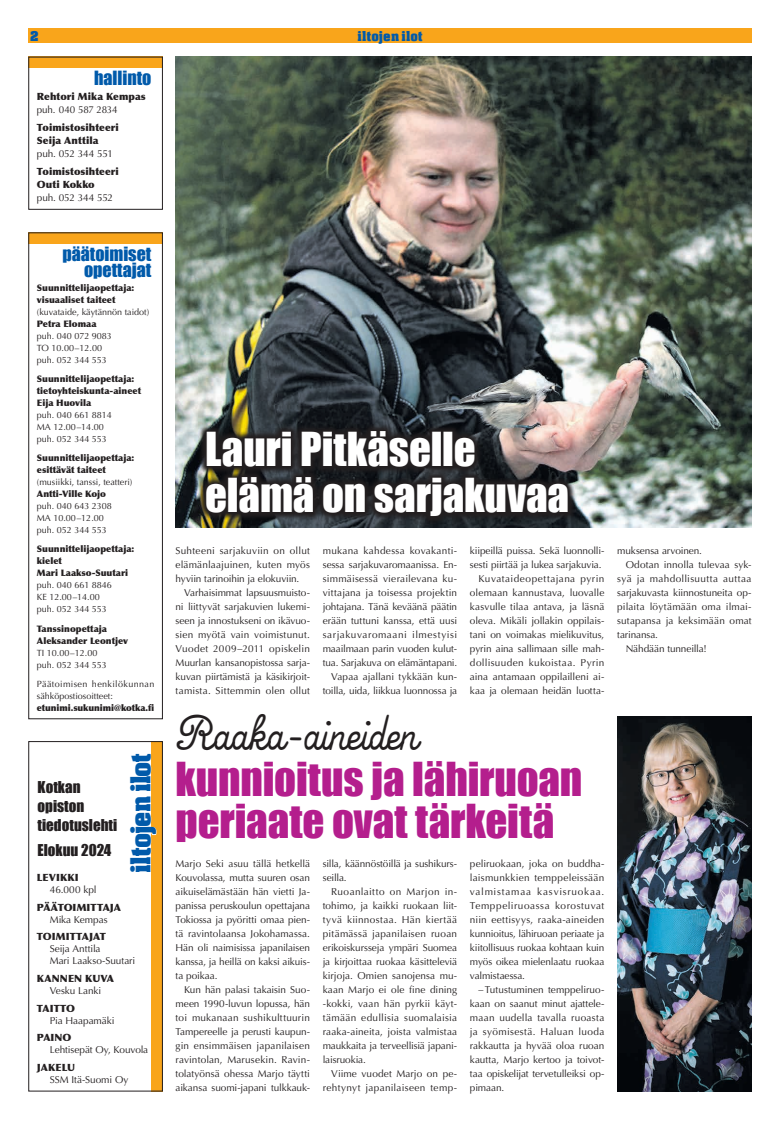
<style>
.page{position:relative;width:780px;height:1134px;background:#fff}
.page>*{position:absolute;margin:0;border:0;box-sizing:border-box;transform-origin:0 0}
.t1{font:italic 46px "Thats Font Folks";letter-spacing:-.01em;color:#231f20}
.t2{font:43px/42px "Impact";letter-spacing:-.005em;color:#b41e8d}
.t3{font:43px/46px "Impact";letter-spacing:-.005em;color:#fff}
.t4{font:30.1px "Aachen Bold Plain";letter-spacing:-.04em;color:#015aaa}
.t5{font:18px/16px "Impact";color:#015aaa;text-align:right}
.t6{font:15px/19px "Impact";color:#231f20}
.t7{font:15px "Aachen Bold Plain";color:#015aaa}
.t8{font:10px/14px "Optima";color:#231f20;text-align:justify}
.t9{font:900 10px/13px "Optima";letter-spacing:.01em;color:#231f20}
.t10{font:10px/14px "Optima";letter-spacing:.02em;color:#231f20;text-align:right}
.t11{font:10px "Optima";letter-spacing:.03em;color:#231f20}
.t12{font:900 9px/12px "Optima";color:#231f20}
.t13{font:9px/12px "Optima";color:#231f20}
.t14{font:9px/12px "Optima";letter-spacing:.04em;color:#231f20}
</style>
<div class="page">
<div style="left:151px;top:741px;width:12px;height:350px;background:#f9a51b"></div>
<svg style="left:151px;top:767px;width:6px;height:86px"></svg>
<div style="left:28px;top:741px;width:135px;height:350px;border:1px solid #231f20"></div>
<div style="left:28px;top:28px;width:723px;height:15px;background:#f9a51b"></div>
<div style="left:28px;top:57px;width:135px;height:11px;background:#f9a51b"></div>
<div style="left:28px;top:57px;width:135px;height:153px;border:1px solid #231f20"></div>
<div style="left:28px;top:232px;width:135px;height:12px;background:#f9a51b"></div>
<div style="left:28px;top:232px;width:135px;height:487px;border:1px solid #231f20"></div>
<img style="left:617px;top:716px;width:134px;height:375px">
<img style="left:175px;top:57px;width:576px;height:470px">
<img style="left:197px;top:423px;width:379px;height:102px">
<svg style="left:205px;top:431px;width:88px;height:38px;background:#252120"></svg>
<div style="left:300px;top:430px;width:131px;height:39px;background:#221e20"></div>
<div style="left:431px;top:432px;width:11px;height:35px;border:2px solid #231f20"></div>
<div style="left:443px;top:432px;width:10px;height:35px;border:2px solid #231f20"></div>
<svg style="left:453px;top:436px;width:23px;height:33px"></svg>
<svg style="left:205px;top:482px;width:23px;height:33px"></svg>
<div style="left:228px;top:478px;width:10px;height:35px;border:2px solid #231f20"></div>
<svg style="left:238px;top:476px;width:77px;height:39px;background:#231f21"></svg>
<svg style="left:322px;top:482px;width:44px;height:33px"></svg>
<svg style="left:373px;top:477px;width:196px;height:41px;background:#221f20"></svg>
<h3 class="t7" style="left:30px;top:27px;width:10px">2</h3>
<h3 class="t7" style="left:357px;top:27px;width:67px">iltojen ilot</h3>
<h3 class="t5" style="left:94px;top:70px;width:59px">hallinto</h3>
<p class="t9" style="left:37px;top:90px;width:110px">Rehtori Mika Kempas</p>
<p class="t8" style="left:37px;top:103px;width:82px">puh. 040 587 2834</p>
<p class="t9" style="left:37px;top:121px;width:84px">Toimistosihteeri<br>Seija Anttila</p>
<p class="t8" style="left:37px;top:147px;width:78px">puh. 052 344 551</p>
<p class="t9" style="left:37px;top:165px;width:84px">Toimistosihteeri<br>Outi Kokko</p>
<p class="t8" style="left:37px;top:191px;width:78px">puh. 052 344 552</p>
<h3 class="t5" style="left:62px;top:245px;width:91px">päätoimiset opettajat</h3>
<p class="t12" style="left:37px;top:282px;width:99px">Suunnittelijaopettaja: visuaaliset taiteet</p>
<p class="t13" style="left:37px;top:306px;width:114px">(kuvataide, käytännön taidot)</p>
<p class="t12" style="left:37px;top:318px;width:61px">Petra Elomaa</p>
<p class="t13" style="left:37px;top:330px;width:77px">puh. 040 072 9083<br>TO 10.00–12.00 puh. 052 344 553</p>
<p class="t12" style="left:37px;top:373px;width:106px">Suunnittelijaopettaja: tietoyhteiskunta-aineet<br>Eija Huovila</p>
<p class="t13" style="left:37px;top:409px;width:77px">puh. 040 661 8814<br>MA 12.00–14.00 puh. 052 344 553</p>
<p class="t12" style="left:37px;top:452px;width:99px">Suunnittelijaopettaja: esittävät taiteet</p>
<p class="t13" style="left:37px;top:476px;width:97px">(musiikki, tanssi, teatteri)</p>
<p class="t12" style="left:37px;top:488px;width:71px">Antti-Ville Kojo</p>
<p class="t13" style="left:37px;top:500px;width:77px">puh. 040 643 2308<br>MA 10.00–12.00 puh. 052 344 553</p>
<p class="t12" style="left:37px;top:543px;width:99px">Suunnittelijaopettaja: kielet<br>Mari Laakso-Suutari</p>
<p class="t13" style="left:37px;top:579px;width:77px">puh. 040 661 8846<br>KE 12.00–14.00 puh. 052 344 553</p>
<p class="t12" style="left:37px;top:622px;width:93px">Tanssinopettaja<br>Aleksander Leontjev</p>
<p class="t13" style="left:37px;top:646px;width:72px">TI 10.00–12.00 puh. 052 344 553</p>
<p class="t14" style="left:37px;top:678px;width:119px">Päätoimisen henkilökunnan sähköpostiosoitteet:</p>
<p class="t12" style="left:37px;top:701px;width:119px">etunimi.sukunimi@kotka.fi</p>
<h3 class="t4" style="left:124px;top:873px;width:121px;rotate:-90deg">iltojen ilot</h3>
<h3 class="t6" style="left:38px;top:778px;width:81px">Kotkan opiston tiedotuslehti</h3>
<h3 class="t6" style="left:38px;top:840px;width:75px">Elokuu 2024</h3>
<p class="t9" style="left:37px;top:871px;width:43px">LEVIKKI</p>
<p class="t8" style="left:50px;top:883px;width:48px">46.000 kpl</p>
<p class="t9" style="left:37px;top:900px;width:86px">PÄÄTOIMITTAJA</p>
<p class="t8" style="left:50px;top:912px;width:59px">Mika Kempas</p>
<p class="t9" style="left:37px;top:930px;width:70px">TOIMITTAJAT</p>
<p class="t8" style="left:50px;top:943px;width:87px;line-height:12px">Seija Anttila<br>Mari Laakso-Suutari</p>
<p class="t9" style="left:37px;top:972px;width:79px">KANNEN KUVA</p>
<p class="t8" style="left:50px;top:984px;width:53px">Vesku Lanki</p>
<p class="t9" style="left:37px;top:1002px;width:40px">TAITTO</p>
<p class="t8" style="left:50px;top:1013px;width:66px">Pia Haapamäki</p>
<p class="t9" style="left:37px;top:1031px;width:36px">PAINO</p>
<p class="t8" style="left:50px;top:1043px;width:100px">Lehtisepät Oy, Kouvola</p>
<p class="t9" style="left:37px;top:1061px;width:40px">JAKELU</p>
<p class="t8" style="left:50px;top:1073px;width:80px">SSM Itä-Suomi Oy</p>
<h2 class="t3" style="left:205px;top:425px;width:365px">Lauri Pitkäselle elämä on sarjakuvaa</h2>
<p class="t8" style="left:175px;top:543px;width:136px">Suhteeni sarjakuviin on ollut elämänlaajuinen, kuten myös hyviin tarinoihin ja elokuviin.</p>
<p class="t8" style="left:175px;top:585px;width:136px;text-indent:9px">Varhaisimmat lapsuusmuisto&shy;ni liittyvät sarjakuvien lukemi&shy;seen ja innostukseni on ikävuo&shy;sien myötä vain voimistunut.<br>Vuodet 2009–2011 opiskelin Muurlan kansanopistossa sarja&shy;kuvan piirtämistä ja käsikirjoit&shy;tamista. Sittemmin olen ollut</p>
<p class="t8" style="left:323px;top:543px;width:136px;text-align:right">mukana kahdessa kovakanti&shy;sessa sarjakuvaromaanissa. En&shy;simmäisessä vierailevana ku&shy;vittajana ja toisessa projektin johtajana. Tänä keväänä päätin erään tuttuni kanssa, että uusi sarjakuvaromaani ilmestyisi maailmaan parin vuoden kulut&shy;tua. Sarjakuva on elämäntapani.<br>Vapaa ajallani tykkään kun&shy;toilla, uida, liikkua luonnossa ja</p>
<p class="t8" style="left:470px;top:543px;width:136px;text-align:right">kiipeillä puissa. Sekä luonnolli&shy;sesti piirtää ja lukea sarjakuvia.<br>Kuvataideopettajana pyrin olemaan kannustava, luovalle kasvulle tilaa antava, ja läsnä oleva. Mikäli jollakin oppilais&shy;tani on voimakas mielikuvitus, pyrin aina sallimaan sille mah&shy;dollisuuden kukoistaa. Pyrin aina antamaan oppilailleni ai&shy;kaa ja olemaan heidän luotta-</p>
<p class="t8" style="left:617px;top:543px;width:86px">muksensa arvoinen.</p>
<p class="t8" style="left:625px;top:557px;width:127px">Odotan innolla tulevaa syk-</p>
<p class="t11" style="left:617px;top:572px;width:136px">syä ja mahdollisuutta auttaa</p>
<p class="t8" style="left:617px;top:585px;width:136px">sarjakuvasta kiinnostuneita op-</p>
<p class="t10" style="left:617px;top:599px;width:136px">pilaita löytämään oma ilmai-</p>
<p class="t8" style="left:617px;top:613px;width:136px">sutapansa ja keksimään omat</p>
<p class="t8" style="left:617px;top:627px;width:42px">tarinansa.</p>
<p class="t8" style="left:625px;top:641px;width:83px">Nähdään tunneilla!</p>
<h1 class="t1" style="left:172px;top:707px;width:248px">Raaka-aineiden</h1>
<h2 class="t2" style="left:175px;top:757px;width:408px">kunnioitus ja lähiruoan periaate ovat tärkeitä</h2>
<p class="t8" style="left:175px;top:857px;width:136px">Marjo Seki asuu tällä hetkellä Kouvolassa, mutta suuren osan aikuiselämästään hän vietti Ja&shy;panissa peruskoulun opettajana Tokiossa ja pyöritti omaa pien&shy;tä ravintolaansa Jokohamassa.<br>Hän oli naimisissa japanilaisen kanssa, ja heillä on kaksi aikuis&shy;ta poikaa.</p>
<p class="t8" style="left:175px;top:983px;width:136px;text-indent:8px">Kun hän palasi takaisin Suo&shy;meen 1990-luvun lopussa, hän toi mukanaan sushikulttuurin Tampereelle ja perusti kaupun&shy;gin ensimmäisen japanilaisen ravintolan, Marusekin. Ravin&shy;tolatyönsä ohessa Marjo täytti aikansa suomi-japani tulkkauk-</p>
<p class="t8" style="left:323px;top:857px;width:136px">silla, käännöstöillä ja sushikurs&shy;seilla.</p>
<p class="t8" style="left:323px;top:885px;width:136px;text-indent:8px">Ruoanlaitto on Marjon in&shy;tohimo, ja kaikki ruokaan liit&shy;tyvä kiinnostaa. Hän kiertää pitämässä japanilaisen ruoan erikoiskursseja ympäri Suomea ja kirjoittaa ruokaa käsitteleviä kirjoja. Omien sanojensa mu&shy;kaan Marjo ei ole fine dining -kokki, vaan hän pyrkii käyt&shy;tämään edullisia suomalaisia raaka-aineita, joista valmistaa maukkaita ja terveellisiä japani&shy;laisruokia.</p>
<p class="t10" style="left:323px;top:1067px;width:136px">Viime vuodet Marjo on pe&shy;rehtynyt japanilaiseen temp-</p>
<p class="t8" style="left:470px;top:857px;width:136px">peliruokaan, joka on buddha&shy;laismunkkien temppeleissään valmistamaa kasvisruokaa.<br>Temppeliruoassa korostuvat niin eettisyys, raaka-aineiden kunnioitus, lähiruoan periaate ja kiitollisuus ruokaa kohtaan kuin myös oikea mielenlaatu ruokaa valmistaessa.</p>
<p class="t8" style="left:470px;top:983px;width:136px;text-indent:8px">– Tutustuminen temppeliruo&shy;kaan on saanut minut ajattele&shy;maan uudella tavalla ruoasta ja syömisestä. Haluan luoda rakkautta ja hyvää oloa ruoan kautta, Marjo kertoo ja toivot&shy;taa opiskelijat tervetulleiksi op&shy;pimaan.</p>
</div>
